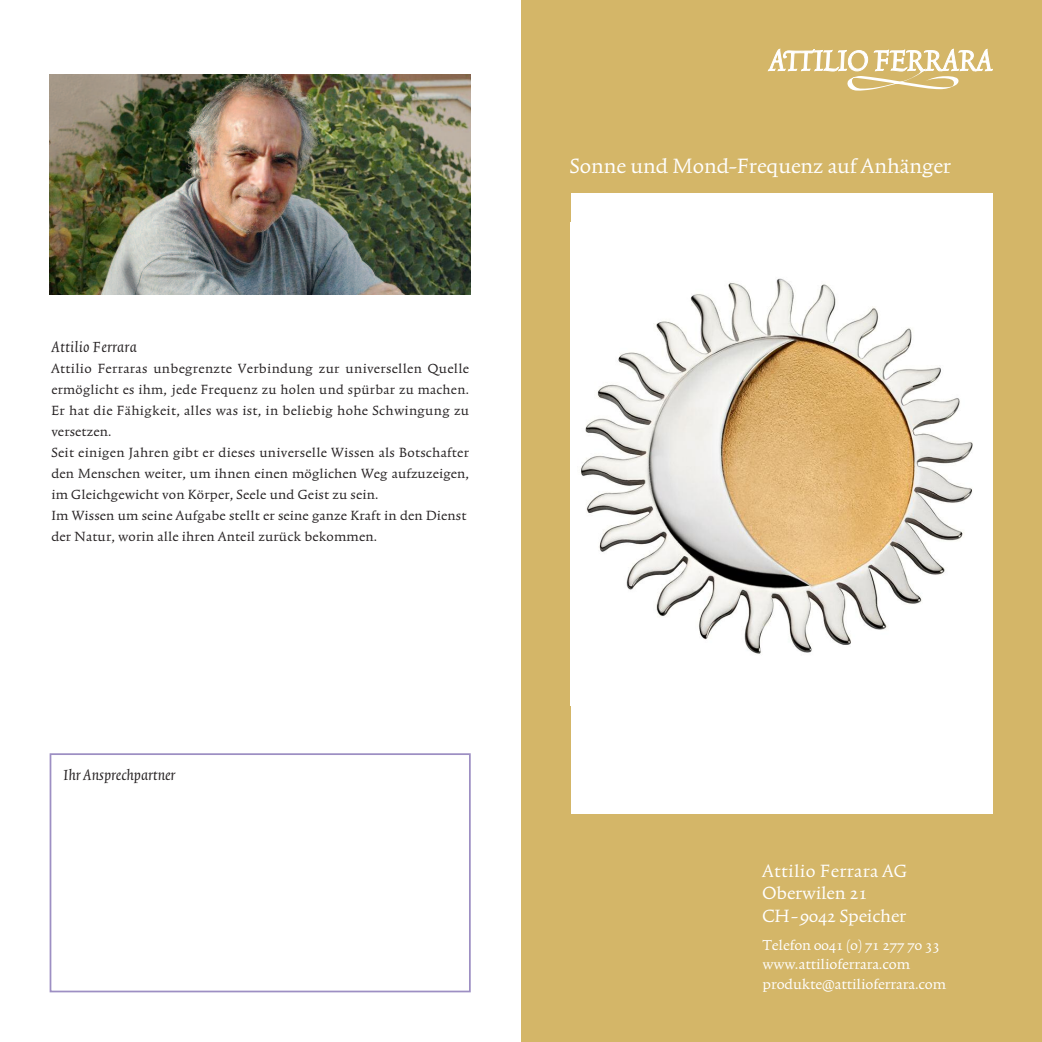
<style>
.page{position:relative;width:1042px;height:1042px;background:#fff}
.page>*{position:absolute;margin:0;border:0;box-sizing:border-box;transform-origin:0 0}
.t1{font:24.5px "Trinite No 1 Rom Wid";color:#fff}
.t2{font:21px/22.8px "Trinite No 1 Rom Wid";color:#fff}
.t3{font:italic 18.38px "Trinite No 1";color:#231f20}
.t4{font:17.15px/19.2px "Trinite No 1 Rom Wid";color:#fff}
.t5{font:15.75px/21px "Trinite No 1 Rom Wid";letter-spacing:.025em;color:#231f20}
</style>
<div class="page">
<div style="left:521px;top:0;width:521px;height:1042px;background:#d4b668"></div>
<div style="left:50px;top:753px;width:421px;height:239px;border:2px solid #9d8fc3"></div>
<div style="left:570px;top:193px;width:422px;height:621px;background:#fff"></div>
<img style="left:581px;top:278px;width:392px;height:376px">
<svg style="left:768px;top:49px;width:225px;height:42px"></svg>
<img style="left:50px;top:74px;width:421px;height:221px">
<p class="t3" style="left:51px;top:335px;width:87px">Attilio Ferrara</p>
<p class="t5" style="left:51px;top:357px;width:419px">Attilio Ferraras unbegrenzte Verbindung zur universellen Quelle ermöglicht es ihm, jede Frequenz zu holen und spürbar zu machen.<br>Er hat die Fähigkeit, alles was ist, in beliebig hohe Schwingung zu versetzen.<br>Seit einigen Jahren gibt er dieses universelle Wissen als Botschafter den Menschen weiter, um ihnen einen möglichen Weg aufzuzeigen, im Gleichgewicht von Körper, Seele und Geist zu sein.<br>Im Wissen um seine Aufgabe stellt er seine ganze Kraft in den Dienst der Natur, worin alle ihren Anteil zurück bekommen.</p>
<p class="t3" style="left:64px;top:763px;width:113px">Ihr Ansprechpartner</p>
<h1 class="t1" style="left:570px;top:150px;width:383px">Sonne und Mond-Frequenz auf Anhänger</h1>
<h2 class="t2" style="left:762px;top:858px;width:146px">Attilio Ferrara AG<br>Oberwilen 21<br>CH-9042 Speicher</h2>
<p class="t4" style="left:762px;top:934px;width:185px">Telefon 0041 (0) 71 277 70 33 www.attilioferrara.com produkte@attilioferrara.com</p>
</div>
